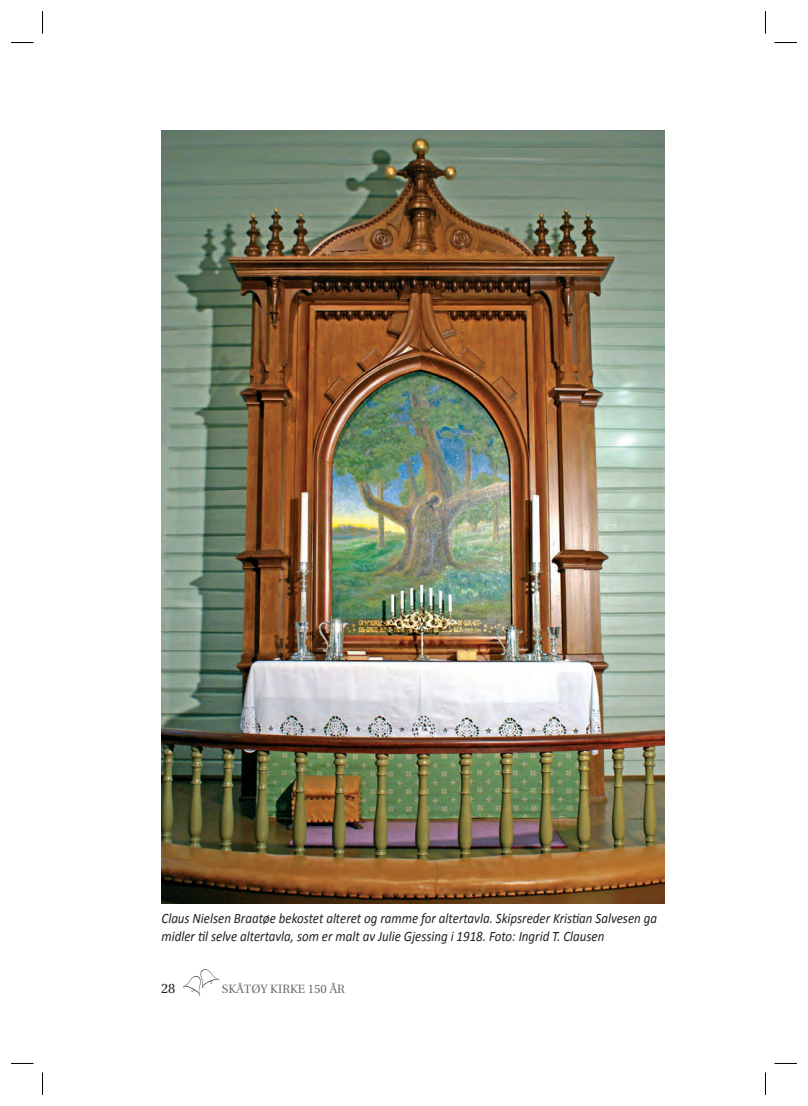
<style>
.page{position:relative;width:808px;height:1106px;background:#fff}
.page>*{position:absolute;margin:0;border:0;box-sizing:border-box;transform-origin:0 0}
.t1{font:italic 14.4px/18px "Calibri";color:#231f20;scale:.9 1}
.t2{font:13.5px "Utopia";color:#231f20}
.t3{font:12px "Utopia";color:#6c6d70}
</style>
<div class="page">
<svg style="left:183px;top:969px;width:37px;height:27px"></svg>
<img style="left:162px;top:130px;width:502px;height:774px">
<svg style="left:11px;top:42px;width:23px;height:1px"></svg>
<svg style="left:774px;top:42px;width:23px;height:1px"></svg>
<svg style="left:11px;top:1063px;width:23px;height:1px"></svg>
<svg style="left:774px;top:1063px;width:23px;height:1px"></svg>
<svg style="left:42px;top:11px;width:1px;height:23px"></svg>
<svg style="left:42px;top:1072px;width:1px;height:22px"></svg>
<svg style="left:765px;top:11px;width:1px;height:23px"></svg>
<svg style="left:765px;top:1072px;width:1px;height:22px"></svg>
<p class="t1" style="left:162px;top:909px;width:552px">Claus Nielsen Braatøe bekostet alteret og ramme for altertavla. Skipsreder Kristian Salvesen ga midler til selve altertavla, som er malt av Julie Gjessing i 1918. Foto: Ingrid T. Clausen</p>
<p class="t2" style="left:161px;top:980px;width:16px">28</p>
<p class="t3" style="left:222px;top:981px;width:124px">SKÅTØY KIRKE 150 ÅR</p>
</div>
